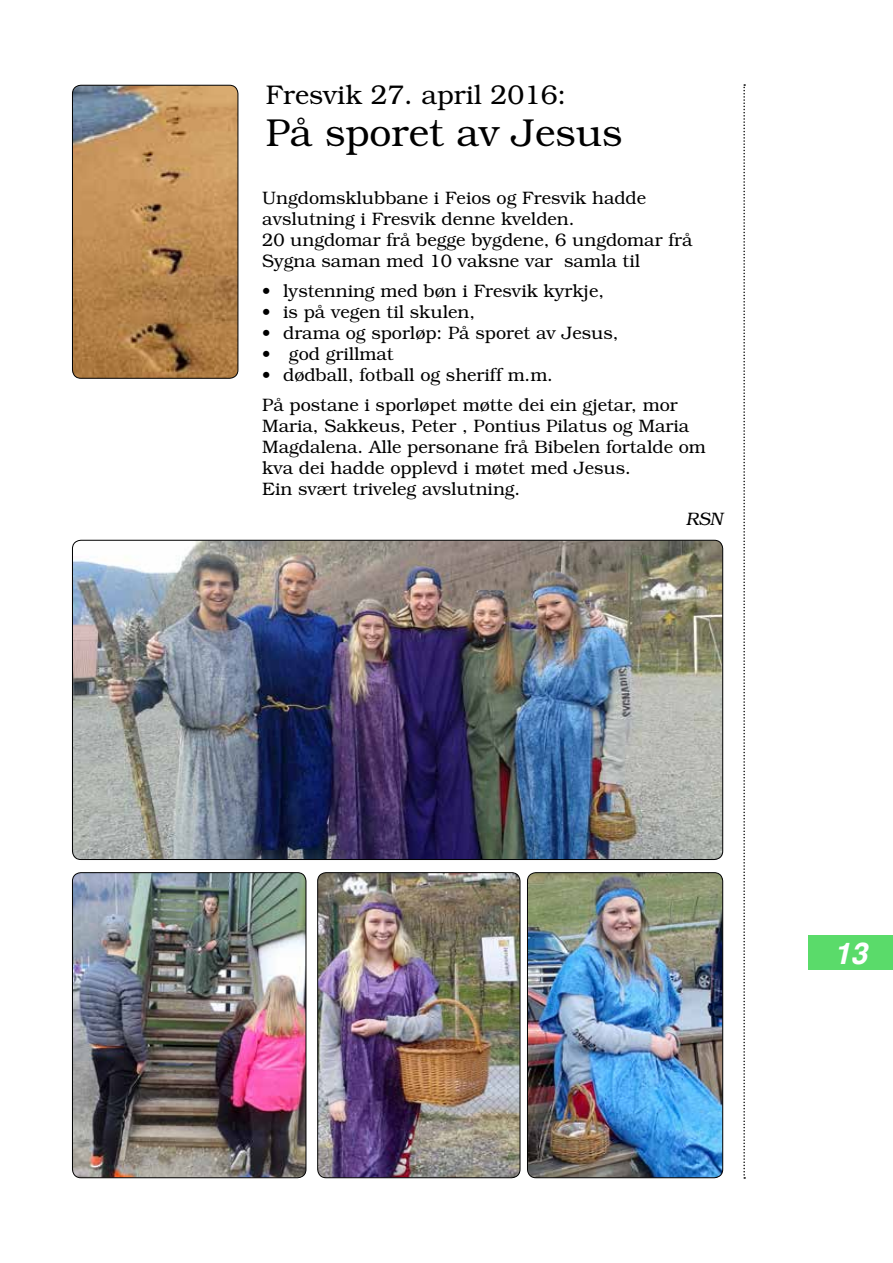
<style>
.page{position:relative;width:893px;height:1263px;background:#fff}
.page>*{position:absolute;margin:0;border:0;box-sizing:border-box;transform-origin:0 0}
.t1{font:300 39px "Bookman Std";color:#000}
.t2{font:italic 700 30px "Helvetica";color:#fff}
.t3{font:300 27px "Bookman Std";color:#000}
.t4{font:300 18px/21px "Bookman Std";color:#000}
.t5{font:italic 300 18px "Bookman Std";color:#000}
</style>
<div class="page">
<svg style="left:743px;top:84px;width:2px;height:1095px"></svg>
<div style="left:808px;top:935px;width:85px;height:34px;background:#5adb6a"></div>
<img style="left:72px;top:85px;width:166px;height:293px">
<div style="left:72px;top:85px;width:166px;height:293px;border:1px solid #000;border-radius:9px"></div>
<img style="left:72px;top:873px;width:234px;height:305px">
<div style="left:72px;top:872px;width:234px;height:306px;border:1px solid #000;border-radius:9px"></div>
<img style="left:318px;top:873px;width:202px;height:305px">
<div style="left:317px;top:872px;width:203px;height:306px;border:1px solid #000;border-radius:9px"></div>
<img style="left:527px;top:873px;width:196px;height:305px">
<div style="left:527px;top:872px;width:196px;height:306px;border:1px solid #000;border-radius:9px"></div>
<img style="left:73px;top:540px;width:650px;height:319px">
<h3 class="t3" style="left:266px;top:79px;width:302px">Fresvik 27. april 2016:</h3>
<h1 class="t1" style="left:266px;top:110px;width:358px">På sporet av Jesus</h1>
<p class="t4" style="left:262px;top:187px;width:432px">Ungdomsklubbane i Feios og Fresvik hadde avslutning i Fresvik denne kvelden.<br>20 ungdomar frå begge bygdene, 6 ungdomar frå Sygna saman med 10 vaksne var samla til</p>
<p class="t4" style="left:262px;top:280px;width:343px">• lystenning med bøn i Fresvik kyrkje,</p>
<p class="t4" style="left:262px;top:301px;width:214px">• is på vegen til skulen,</p>
<p class="t4" style="left:262px;top:322px;width:358px">• drama og sporløp: På sporet av Jesus,</p>
<p class="t4" style="left:262px;top:343px;width:133px">• god grillmat</p>
<p class="t4" style="left:262px;top:360px;width:417px;line-height:30px">• dødball, fotball og sheriff m.m.<br>På postane i sporløpet møtte dei ein gjetar, mor</p>
<p class="t4" style="left:262px;top:415px;width:445px">Maria, Sakkeus, Peter , Pontius Pilatus og Maria Magdalena. Alle personane frå Bibelen fortalde om kva dei hadde opplevd i møtet med Jesus.<br>Ein svært triveleg avslutning.</p>
<p class="t5" style="left:686px;top:509px;width:39px">RSN</p>
<h2 class="t2" style="left:834px;top:928px;width:35px">13</h2>
</div>
